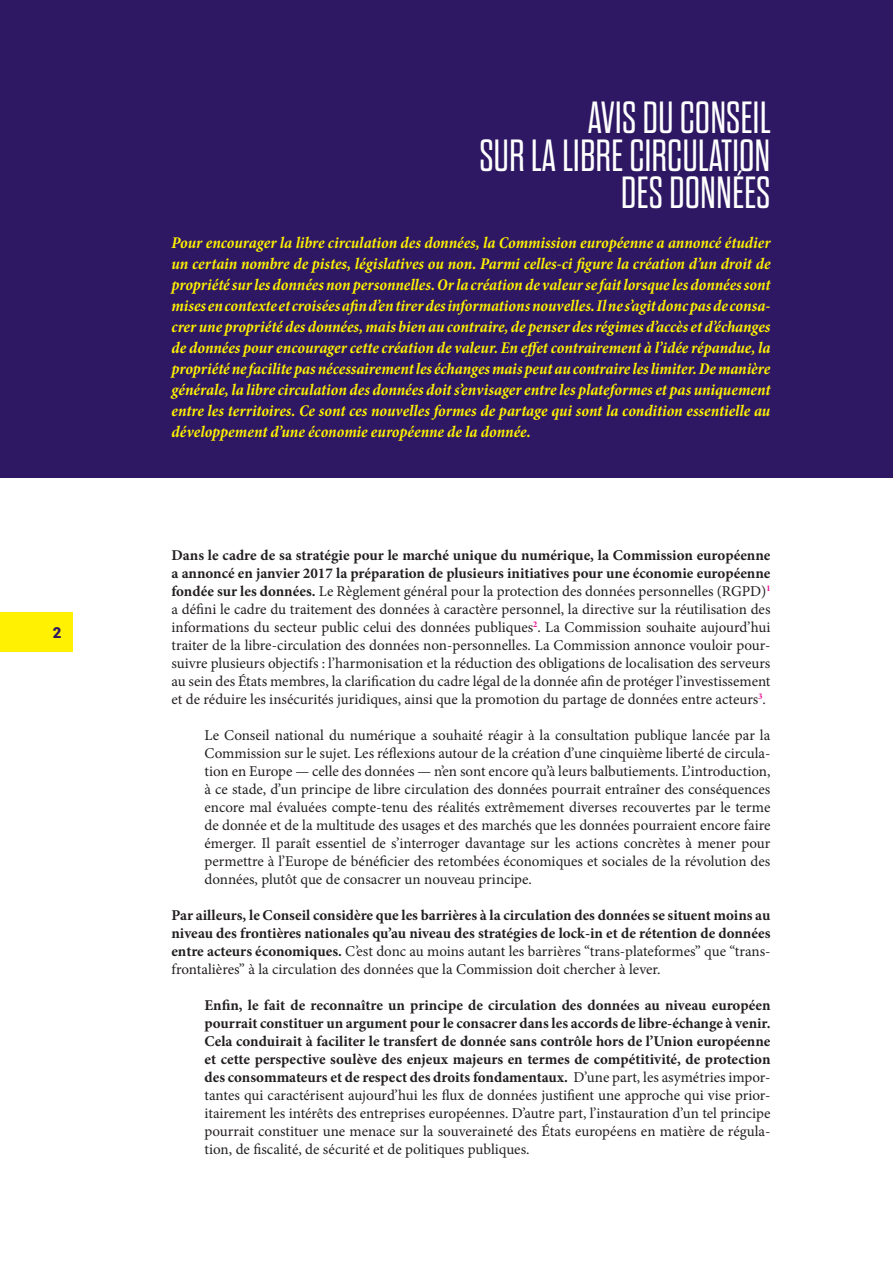
<style>
.page{position:relative;width:893px;height:1263px;background:#fff}
.page>*{position:absolute;margin:0;border:0;box-sizing:border-box;transform-origin:0 0}
.t1{font:300 45px/37.5px "Dharma Gothic E";color:#fff;text-align:right}
.t2{font:italic 700 condensed 16.5px/21px "Minion Pro";color:#fff101;text-align:justify}
.t3{font:15px/18px "Minion Pro";color:#231f20;text-align:justify}
.t4{font:700 15px/18px "Minion Pro";color:#231f20;text-align:justify}
.t5{font:900 15px "Roboto";color:#2e1863}
.s1{font-weight:700}
.s2{font-weight:400}
</style>
<div class="page">
<div style="left:0;top:612px;width:72px;height:39px;background:#fff101"></div>
<div style="left:0;top:0;width:893px;height:477px;background:#2e1863"></div>
<p class="t5" style="left:53px;top:624px;width:10px">2</p>
<h1 class="t1" style="left:479px;top:100px;width:293px">AVIS DU CONSEIL<br>SUR LA LIBRE CIRCULATION<br>DES DONNÉES</h1>
<p class="t2" style="left:171px;top:232px;width:600px">Pour encourager la libre circulation des données, la Commission européenne a annoncé étudier un certain nombre de pistes, législatives ou non. Parmi celles-ci figure la création d’un droit de propriété sur les données non personnelles. Or la création de valeur se fait lorsque les données sont mises en contexte et croisées afin d’en tirer des informations nouvelles. Il ne s’agit donc pas de consa&shy;crer une propriété des données, mais bien au contraire, de penser des régimes d’accès et d’échanges de données pour encourager cette création de valeur. En effet contrairement à l’idée répandue, la propriété ne facilite pas nécessairement les échanges mais peut au contraire les limiter. De manière générale, la libre circulation des données doit s’envisager entre les plateformes et pas uniquement entre les territoires. Ce sont ces nouvelles formes de partage qui sont la condition essentielle au développement d’une économie européenne de la donnée.</p>
<p class="t3" style="left:171px;top:547px;width:601px"><span class="s1">Dans le cadre de sa stratégie pour le marché unique du numérique, la Commission européenne a annoncé en janvier 2017 la préparation de plusieurs initiatives pour une économie européenne fondée sur les données.</span> Le Règlement général pour la protection des données personnelles (RGPD)<sup>1 </sup>a défini le cadre du traitement des données à caractère personnel, la directive sur la réutilisation des informations du secteur public celui des données publiques<sup>2</sup>. La Commission souhaite aujourd’hui traiter de la libre-circulation des données non-personnelles. La Commission annonce vouloir pour&shy;suivre plusieurs objectifs : l’harmonisation et la réduction des obligations de localisation des serveurs au sein des États membres, la clarification du cadre légal de la donnée afin de protéger l’investissement et de réduire les insécurités juridiques, ainsi que la promotion du partage de données entre acteurs<sup>3</sup>.</p>
<p class="t3" style="left:204px;top:727px;width:567px">Le Conseil national du numérique a souhaité réagir à la consultation publique lancée par la Commission sur le sujet. Les réflexions autour de la création d’une cinquième liberté de circula&shy;tion en Europe — celle des données — n’en sont encore qu’à leurs balbutiements. L’introduction, à ce stade, d’un principe de libre circulation des données pourrait entraîner des conséquences encore mal évaluées compte-tenu des réalités extrêmement diverses recouvertes par le terme de donnée et de la multitude des usages et des marchés que les données pourraient encore faire émerger. Il paraît essentiel de s’interroger davantage sur les actions concrètes à mener pour permettre à l’Europe de bénéficier des retombées économiques et sociales de la révolution des données, plutôt que de consacrer un nouveau principe.</p>
<p class="t4" style="left:171px;top:906px;width:600px">Par ailleurs, le Conseil considère que les barrières à la circulation des données se situent moins au niveau des frontières nationales qu’au niveau des stratégies de lock-in et de rétention de données entre acteurs économiques. <span class="s2">C’est donc au moins autant les barrières “trans-plateformes” que “trans&shy;frontalières” à la circulation des données que la Commission doit chercher à lever.</span></p>
<p class="t4" style="left:204px;top:996px;width:567px">Enfin, le fait de reconnaître un principe de circulation des données au niveau européen pourrait constituer un argument pour le consacrer dans les accords de libre-échange à venir.<br>Cela conduirait à faciliter le transfert de donnée sans contrôle hors de l’Union européenne et cette perspective soulève des enjeux majeurs en termes de compétitivité, de protection des consommateurs et de respect des droits fondamentaux. <span class="s2">D’une part, les asymétries impor&shy;tantes qui caractérisent aujourd’hui les flux de données justifient une approche qui vise prior&shy;itairement les intérêts des entreprises européennes. D’autre part, l’instauration d’un tel principe pourrait constituer une menace sur la souveraineté des États européens en matière de régula&shy;tion, de fiscalité, de sécurité et de politiques publiques.</span></p>
</div>
